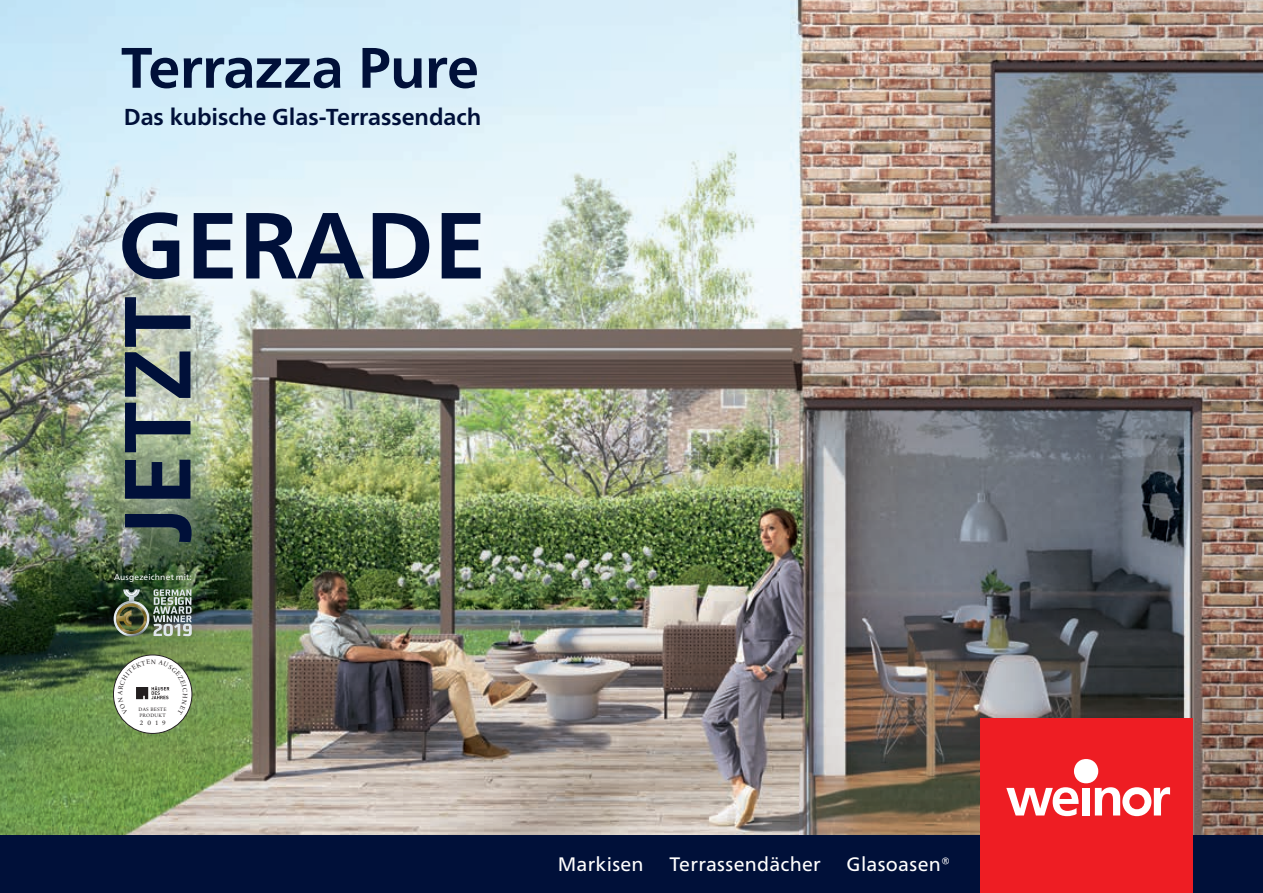
<style>
.page{position:relative;width:1263px;height:893px;background:#fff}
.page>*{position:absolute;margin:0;border:0;box-sizing:border-box;transform-origin:0 0}
.t1{font:700 93.75px "Frutiger Neue LTW1 G";color:#001039}
.t2{font:700 57px "Frutiger Neue LTW1 G";letter-spacing:-.01em;color:#001039}
.t3{font:700 23.1px "Frutiger Neue LTW1 G";letter-spacing:-.005em;color:#001039}
.t4{font:19.5px "Frutiger Neue LTW1 G";letter-spacing:.015em;color:#fff}
.t5{font:8.4px "Frutiger Neue LTW1 G";letter-spacing:.02em;color:#fff}
.t6{font:6.75px "Practice";color:#231f20}
.t7{font:5.25px/6.4px "Practice";letter-spacing:.04em;color:#231f20}
</style>
<div class="page">
<img style="left:0;top:0;width:1263px;height:836px">
<img style="left:45px;top:372px;width:202px;height:272px;border-radius:50%">
<div style="left:78px;top:253px;width:159px;height:333px;background:#fff;opacity:.9"></div>
<div style="left:88px;top:178px;width:426px;height:135px;background:#fff;opacity:.75"></div>
<div style="left:0;top:836px;width:1263px;height:57px;background:#001039"></div>
<div style="left:980px;top:719px;width:213px;height:174px;background:#ee1d23"></div>
<svg style="left:1006px;top:787px;width:72px;height:29px"></svg>
<div style="left:1082px;top:788px;width:8px;height:27px;background:#fff"></div>
<div style="left:1074px;top:759px;width:24px;height:24px;background:#fff;border-radius:50%"></div>
<svg style="left:1095px;top:787px;width:75px;height:29px"></svg>
<div style="left:85px;top:546px;width:142px;height:126px;background:#231f20;opacity:.48"></div>
<img style="left:114px;top:589px;width:35px;height:48px">
<img style="left:116px;top:603px;width:31px;height:31px">
<svg style="left:126px;top:589px;width:12px;height:6px"></svg>
<img style="left:119px;top:606px;width:25px;height:25px">
<svg style="left:153px;top:589px;width:39px;height:47px;background:#88978a"></svg>
<div style="left:113px;top:655px;width:79px;height:78px;background:#fff;border-radius:50%"></div>
<div style="left:113px;top:655px;width:79px;height:78px;border:1px solid #231f20;border-radius:50%"></div>
<svg style="left:118px;top:659px;width:70px;height:55px"></svg>
<h2 class="t2" style="left:121px;top:34px;width:360px">Terrazza Pure</h2>
<p class="t3" style="left:124px;top:104px;width:359px">Das kubische Glas-Terrassendach</p>
<h1 class="t1" style="left:118px;top:190px;width:370px">GERADE</h1>
<h1 class="t1" style="left:102px;top:543px;width:249px;rotate:-90deg">JETZT</h1>
<p class="t5" style="left:114px;top:573px;width:79px">Ausgezeichnet mit:</p>
<p class="t7" style="left:139px;top:706px;width:29px">DAS BESTE<br>PRODUKT</p>
<p class="t6" style="left:140px;top:718px;width:27px">2019</p>
<p class="t4" style="left:558px;top:852px;width:88px">Markisen</p>
<p class="t4" style="left:669px;top:852px;width:153px">Terrassendächer</p>
<p class="t4" style="left:847px;top:852px;width:105px">Glasoasen®</p>
</div>
